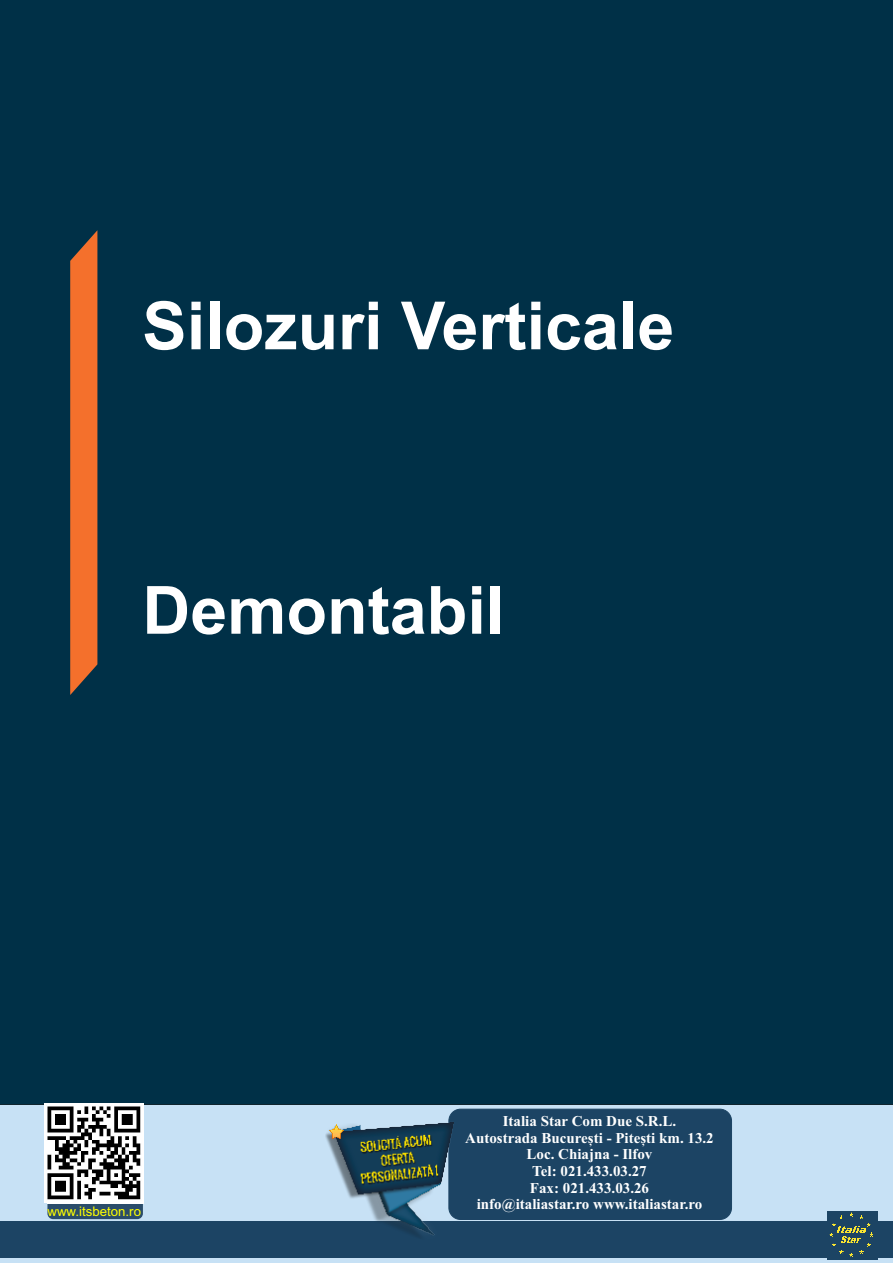
<style>
.page{position:relative;width:893px;height:1263px;background:#fff}
.page>*{position:absolute;margin:0;border:0;box-sizing:border-box;transform-origin:0 0}
.t1{font:700 66.45px "Arial";color:#fff}
.t2{font:700 15px/16.6px "Times New Roman";color:#fff;text-align:center}
.t3{font:13.2px "Arial";color:#ff0}
</style>
<div class="page">
<div style="left:0;top:0;width:893px;height:1105px;background:#003047"></div>
<svg style="left:70px;top:230px;width:27px;height:465px"></svg>
<div style="left:0;top:1105px;width:893px;height:158px;background:#c7e1f5"></div>
<div style="left:0;top:1221px;width:893px;height:36px;background:#1c4464"></div>
<div style="left:0;top:1223px;width:893px;height:35px;background:#1c4464"></div>
<img style="left:827px;top:1211px;width:51px;height:48px">
<div style="left:449px;top:1109px;width:283px;height:110px;background:#1c4464;border:1px solid #1c4464;border-radius:12px"></div>
<img style="left:325px;top:1120px;width:129px;height:116px">
<div style="left:47px;top:1190px;width:96px;height:29px;background:#2a4c6a;border-radius:6px"></div>
<div style="left:47px;top:1106px;width:97px;height:98px;background:#fff"></div>
<img style="left:45px;top:1103px;width:99px;height:99px">
<h1 class="t1" style="left:142px;top:301px;width:533px">Silozuri Verticale</h1>
<h1 class="t1" style="left:142px;top:585px;width:363px">Demontabil</h1>
<p class="t3" style="left:47px;top:1206px;width:95px">www.itsbeton.ro</p>
<p class="t2" style="left:465px;top:1114px;width:250px">Italia Star Com Due S.R.L.<br>Autostrada București - Pitești km. 13.2<br>Loc. Chiajna - Ilfov<br>Tel: 021.433.03.27<br>Fax: 021.433.03.26<br>info@italiastar.ro www.italiastar.ro</p>
</div>
